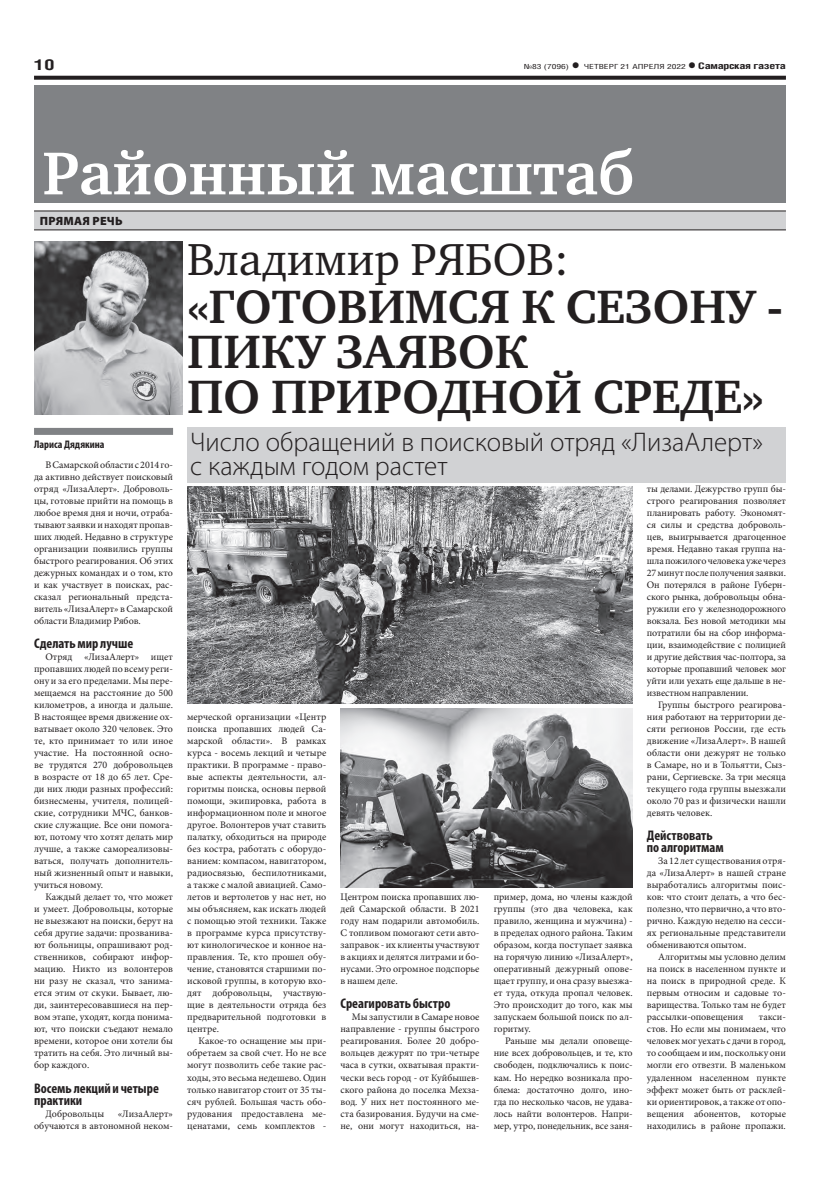
<style>
.page{position:relative;width:820px;height:1191px;background:#fff}
.page>*{position:absolute;margin:0;border:0;box-sizing:border-box;transform-origin:0 0}
.ЗАГОЛОВОК{font:700 62px "Charter C";color:#fff}
.ЗАГОЛОВОК-2{font:700 48px/45px "Charter C";color:#231f20}
.ЗАГОЛОВОК-3{font:46px "Charter C";color:#231f20}
.ПОДЗАГОЛОВОК{font:300 27px/24px "Myriad Pro";color:#231f20}
.t1{font:700 15px "Helios Cond";color:#231f20;scale:1.4 1}
.ЗАГ_в_ТЕКСТЕ{font:700 condensed 14px/12px "Myriad Pro";color:#231f20}
.РУБРИКА{font:900 12px "Myriad Pro";letter-spacing:.02em;color:#231f20}
.АВТОР_чб{font:700 condensed 11px "Myriad Pro";color:#231f20}
.ОСНОВНОЙ{font:10px/12px "Minion Pro";color:#231f20;text-align:justify}
.t2{font:700 9px "Helios Cond";letter-spacing:-.02em;color:#231f20;scale:1.4 1}
.t3{font:7px "Helios Cond";color:#231f20;scale:1.4 1}
.s1{font-weight:700;font-size:16px}
.s2{font-size:16px}
</style>
<div class="page">
<svg style="left:34px;top:76px;width:751px;height:4px;background:#322f2f"></svg>
<div style="left:34px;top:86px;width:751px;height:117px;background:#808285"></div>
<div style="left:34px;top:212px;width:751px;height:18px;background:#d1d2d4"></div>
<hr style="left:34px;top:211px;width:751px;height:1px;background:#231f20">
<hr style="left:34px;top:230px;width:751px;height:1px;background:#231f20">
<div style="left:187px;top:428px;width:598px;height:55px;background:#d1d2d4"></div>
<div style="left:34px;top:428px;width:139px;height:7px;background:#808285"></div>
<img style="left:34px;top:241px;width:148px;height:173px">
<img style="left:340px;top:708px;width:292px;height:179px">
<img style="left:187px;top:486px;width:445px;height:217px">
<p class="t1" style="left:34px;top:55px;width:16px">10</p>
<p class="t1" style="left:34px;top:55px;width:9px">2</p>
<p class="t3" style="left:523px;top:63px;width:117px">№83 (7096) <span class="s1">•</span> ЧЕТВЕРГ 21 АПРЕЛЯ 2022</p>
<p class="t2" style="left:687px;top:61px;width:72px"><span class="s2">•</span> Самарская газета</p>
<p class="ЗАГОЛОВОК" style="left:43px;top:139px;width:593px">Районный масштаб</p>
<p class="РУБРИКА" style="left:40px;top:214px;width:84px">ПРЯМАЯ РЕЧЬ</p>
<p class="АВТОР_чб" style="left:34px;top:438px;width:72px">Лариса Дядякина</p>
<p class="ОСНОВНОЙ" style="left:34px;top:459px;width:140px;text-indent:11px">В Самарской области с 2014 го&shy;да активно действует поисковый отряд «ЛизаАлерт». Доброволь&shy;цы, готовые прийти на помощь в любое время дня и ночи, отраба&shy;тывают заявки и находят пропав&shy;ших людей. Недавно в структуре организации появились группы быстрого реагирования. Об этих дежурных командах и о том, кто и как участвует в поисках, рас&shy;сказал региональный предста&shy;витель «ЛизаАлерт» в Самарской области Владимир Рябов.</p>
<p class="ЗАГ_в_ТЕКСТЕ" style="left:34px;top:637px;width:101px">Сделать мир лучше</p>
<p class="ОСНОВНОЙ" style="left:34px;top:651px;width:140px;text-indent:11px">Отряд «ЛизаАлерт» ищет пропавших людей по всему реги&shy;ону и за его пределами. Мы пере&shy;мещаемся на расстояние до 500 километров, а иногда и дальше.<br>В настоящее время движение ох&shy;ватывает около 320 человек. Это те, кто принимает то или иное участие. На постоянной осно&shy;ве трудятся 270 добровольцев в возрасте от 18 до 65 лет. Сре&shy;ди них люди разных профессий: бизнесмены, учителя, полицей&shy;ские, сотрудники МЧС, банков&shy;ские служащие. Все они помога&shy;ют, потому что хотят делать мир лучше, а также самореализовы&shy;ваться, получать дополнитель&shy;ный жизненный опыт и навыки, учиться новому.</p>
<p class="ОСНОВНОЙ" style="left:34px;top:891px;width:140px;text-indent:11px">Каждый делает то, что может и умеет. Добровольцы, которые не выезжают на поиски, берут на себя другие задачи: прозванива&shy;ют больницы, опрашивают род&shy;ственников, собирают инфор&shy;мацию. Никто из волонтеров ни разу не сказал, что занима&shy;ется этим от скуки. Бывает, лю&shy;ди, заинтересовавшиеся на пер&shy;вом этапе, уходят, когда понима&shy;ют, что поиски съедают немало времени, которое они хотели бы тратить на себя. Это личный вы&shy;бор каждого.</p>
<p class="ЗАГ_в_ТЕКСТЕ" style="left:34px;top:1081px;width:126px">Восемь лекций и четыре практики</p>
<p class="ОСНОВНОЙ" style="left:45px;top:1107px;width:60px">Добровольцы</p>
<p class="ОСНОВНОЙ" style="left:34px;top:1107px;width:140px;text-align:right">«ЛизаАлерт»<br>обучаются в автономной неком-</p>
<p class="ЗАГОЛОВОК-3" style="left:187px;top:234px;width:383px">Владимир РЯБОВ:</p>
<p class="ЗАГОЛОВОК-2" style="left:187px;top:285px;width:596px">«ГОТОВИМСЯ К СЕЗОНУ -<br>ПИКУ ЗАЯВОК<br>ПО ПРИРОДНОЙ СРЕДЕ»</p>
<p class="ПОДЗАГОЛОВОК" style="left:190px;top:430px;width:574px">Число обращений в поисковый отряд «ЛизаАлерт» с каждым годом растет</p>
<p class="ОСНОВНОЙ" style="left:187px;top:711px;width:140px">мерческой организации «Центр поиска пропавших людей Са&shy;марской области». В рамках курса - восемь лекций и четыре практики. В программе - право&shy;вые аспекты деятельности, ал&shy;горитмы поиска, основы первой помощи, экипировка, работа в информационном поле и многое другое. Волонтеров учат ставить палатку, обходиться на природе без костра, работать с оборудо&shy;ванием: компасом, навигатором, радиосвязью, беспилотниками, а также с малой авиацией. Само&shy;летов и вертолетов у нас нет, но мы объясняем, как искать людей с помощью этой техники. Также в программе курса присутству&shy;ют кинологическое и конное на&shy;правления. Те, кто прошел обу&shy;чение, становятся старшими по&shy;исковой группы, в которую вхо&shy;дят добровольцы, участвую&shy;щие в деятельности отряда без предварительной подготовки в центре.</p>
<p class="ОСНОВНОЙ" style="left:187px;top:1035px;width:140px;text-indent:11px">Какое-то оснащение мы при&shy;обретаем за свой счет. Но не все могут позволить себе такие рас&shy;ходы, это весьма недешево. Один только навигатор стоит от 35 ты&shy;сяч рублей. Большая часть обо&shy;рудования предоставлена ме&shy;ценатами, семь комплектов -</p>
<p class="ОСНОВНОЙ" style="left:340px;top:891px;width:140px">Центром поиска пропавших лю&shy;дей Самарской области. В 2021 году нам подарили автомобиль.<br>С топливом помогают сети авто&shy;заправок - их клиенты участвуют в акциях и делятся литрами и бо&shy;нусами. Это огромное подспорье в нашем деле.</p>
<p class="ЗАГ_в_ТЕКСТЕ" style="left:340px;top:997px;width:111px">Среагировать быстро</p>
<p class="ОСНОВНОЙ" style="left:340px;top:1011px;width:140px;text-indent:11px">Мы запустили в Самаре новое направление - группы быстрого реагирования. Более 20 добро&shy;вольцев дежурят по три-четыре часа в сутки, охватывая практи&shy;чески весь город - от Куйбышев&shy;ского района до поселка Мехза&shy;вод. У них нет постоянного ме&shy;ста базирования. Будучи на сме&shy;не, они могут находиться, на-</p>
<p class="ОСНОВНОЙ" style="left:493px;top:891px;width:140px">пример, дома, но члены каждой группы (это два человека, как правило, женщина и мужчина) - в пределах одного района. Таким образом, когда поступает заявка на горячую линию «ЛизаАлерт», оперативный дежурный опове&shy;щает группу, и она сразу выезжа&shy;ет туда, откуда пропал человек.<br>Это происходит до того, как мы запускаем большой поиск по ал&shy;горитму.</p>
<p class="ОСНОВНОЙ" style="left:493px;top:1035px;width:140px;text-indent:11px">Раньше мы делали оповеще&shy;ние всех добровольцев, и те, кто свободен, подключались к поис&shy;кам. Но нередко возникала про&shy;блема: достаточно долго, ино&shy;гда по несколько часов, не удава&shy;лось найти волонтеров. Напри&shy;мер, утро, понедельник, все заня-</p>
<p class="ОСНОВНОЙ" style="left:646px;top:483px;width:140px">ты делами. Дежурство групп бы&shy;строго реагирования позволяет планировать работу. Экономят&shy;ся силы и средства доброволь&shy;цев, выигрывается драгоценное время. Недавно такая группа на&shy;шла пожилого человека уже через 27 минут после получения заявки.<br>Он потерялся в районе Губерн&shy;ского рынка, добровольцы обна&shy;ружили его у железнодорожного вокзала. Без новой методики мы потратили бы на сбор информа&shy;ции, взаимодействие с полицией и другие действия час-полтора, за которые пропавший человек мог уйти или уехать еще дальше в не&shy;известном направлении.</p>
<p class="ОСНОВНОЙ" style="left:646px;top:699px;width:140px;text-indent:11px">Группы быстрого реагирова&shy;ния работают на территории де&shy;сяти регионов России, где есть движение «ЛизаАлерт». В нашей области они дежурят не только в Самаре, но и в Тольятти, Сыз&shy;рани, Сергиевске. За три месяца текущего года группы выезжали около 70 раз и физически нашли девять человек.</p>
<p class="ЗАГ_в_ТЕКСТЕ" style="left:646px;top:829px;width:78px">Действовать по алгоритмам</p>
<p class="ОСНОВНОЙ" style="left:646px;top:855px;width:140px;text-indent:11px">За 12 лет существования отря&shy;да «ЛизаАлерт» в нашей стране выработались алгоритмы поис&shy;ков: что стоит делать, а что бес&shy;полезно, что первично, а что вто&shy;рично. Каждую неделю на сесси&shy;ях региональные представители обмениваются опытом.</p>
<p class="ОСНОВНОЙ" style="left:646px;top:951px;width:140px;text-indent:11px">Алгоритмы мы условно делим на поиск в населенном пункте и на поиск в природной среде. К первым относим и садовые то&shy;варищества. Только там не будет рассылки-оповещения</p>
<p class="ОСНОВНОЙ" style="left:646px;top:1011px;width:140px;text-indent:112px">такси&shy;стов. Но если мы понимаем, что человек мог уехать с дачи в город, то сообщаем и им, поскольку они могли его отвезти. В маленьком удаленном населенном пункте эффект может быть от расклей&shy;ки ориентировок, а также от опо&shy;вещения абонентов, которые находились в районе пропажи.</p>
</div>
